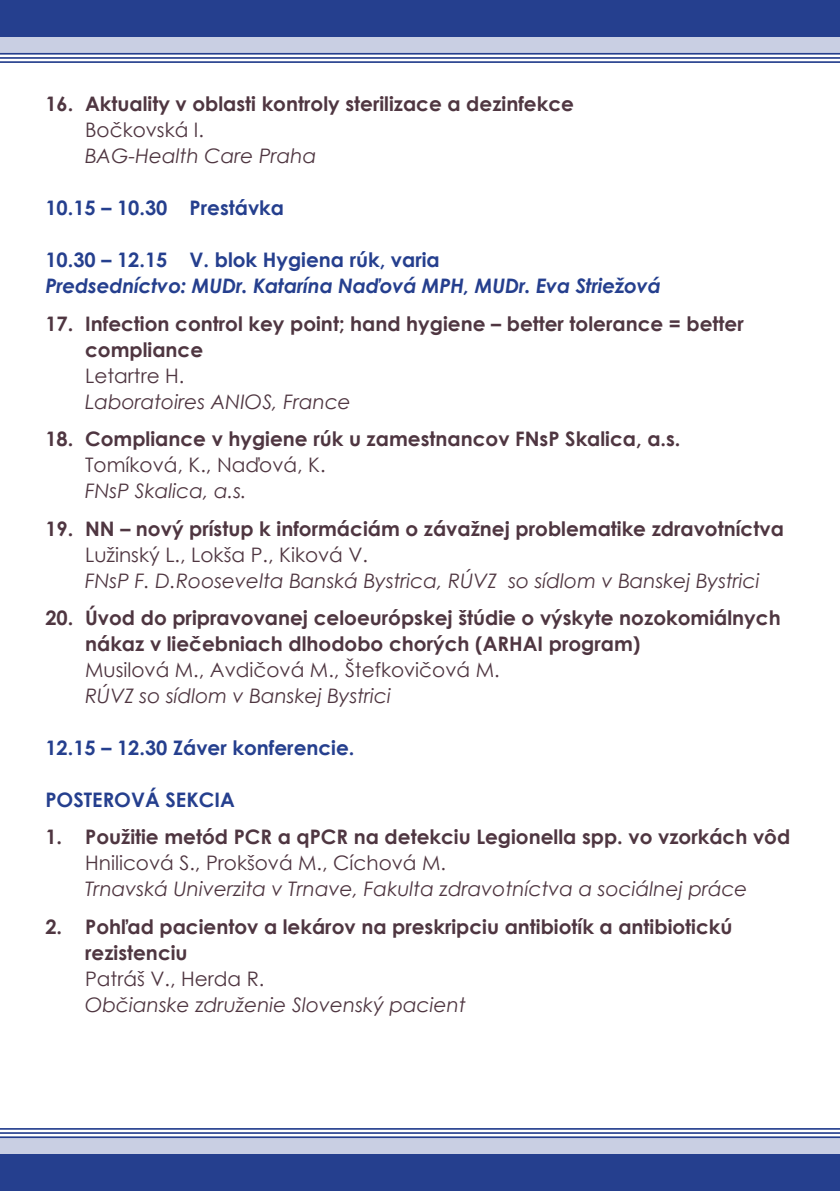
<style>
.page{position:relative;width:840px;height:1191px;background:#fff}
.page>*{position:absolute;margin:0;border:0;box-sizing:border-box;transform-origin:0 0}
.t1{font:700 20px/26px "Century Gothic";color:#4f3641}
.t2{font:italic 20px "Century Gothic";color:#4f3641}
.t3{font:20px "Century Gothic";color:#4f3641}
.t4{font:700 20px "Century Gothic";color:#253f8e}
.t5{font:italic 700 20px "Century Gothic";letter-spacing:-.01em;color:#253f8e}
</style>
<div class="page">
<svg style="left:0;top:36px;width:839px;height:17px;background:#bec5dd"></svg>
<div style="left:0;top:1138px;width:839px;height:31px;background:#c9cfe3"></div>
<div style="left:0;top:0;width:839px;height:36px;background:#253f8e"></div>
<div style="left:0;top:1154px;width:839px;height:37px;background:#253f8e"></div>
<hr style="left:0;top:53px;width:839px;height:2px;background:#253f8e">
<hr style="left:0;top:57px;width:839px;height:2px;background:#253f8e">
<hr style="left:0;top:61px;width:839px;height:2px;background:#253f8e">
<hr style="left:0;top:1136px;width:839px;height:2px;background:#253f8e">
<hr style="left:0;top:1132px;width:839px;height:1px;background:#253f8e">
<hr style="left:0;top:1128px;width:839px;height:1px;background:#253f8e">
<p class="t1" style="left:45px;top:90px;width:530px">16. Aktuality v oblasti kontroly sterilizace a dezinfekce</p>
<p class="t3" style="left:85px;top:116px;width:120px">Bočkovská I.</p>
<p class="t2" style="left:85px;top:142px;width:233px">BAG-Health Care Praha</p>
<p class="t4" style="left:45px;top:193px;width:240px">10.15 – 10.30 Prestávka</p>
<p class="t4" style="left:45px;top:245px;width:396px">10.30 – 12.15 V. blok Hygiena rúk, varia</p>
<p class="t5" style="left:45px;top:271px;width:616px">Predsedníctvo: MUDr. Katarína Naďová MPH, MUDr. Eva Striežová</p>
<p class="t1" style="left:85px;top:310px;width:659px;text-indent:-40px">17. Infection control key point; hand hygiene – better tolerance = better compliance</p>
<p class="t3" style="left:85px;top:362px;width:101px">Letartre H.</p>
<p class="t2" style="left:85px;top:388px;width:267px">Laboratoires ANIOS, France</p>
<p class="t1" style="left:45px;top:425px;width:636px">18. Compliance v hygiene rúk u zamestnancov FNsP Skalica, a.s.</p>
<p class="t3" style="left:85px;top:451px;width:242px">Tomíková, K., Naďová, K.</p>
<p class="t2" style="left:85px;top:477px;width:163px">FNsP Skalica, a.s.</p>
<p class="t1" style="left:45px;top:514px;width:739px">19. NN – nový prístup k informáciám o závažnej problematike zdravotníctva</p>
<p class="t3" style="left:85px;top:540px;width:284px">Lužinský L., Lokša P., Kiková V.</p>
<p class="t2" style="left:85px;top:566px;width:676px">FNsP F. D.Roosevelta Banská Bystrica, RÚVZ so sídlom v Banskej Bystrici</p>
<p class="t1" style="left:85px;top:604px;width:696px;text-indent:-40px">20. Úvod do pripravovanej celoeurópskej štúdie o výskyte nozokomiálnych nákaz v liečebniach dlhodobo chorých (ARHAI program)</p>
<p class="t3" style="left:85px;top:656px;width:416px">Musilová M., Avdičová M., Štefkovičová M.</p>
<p class="t2" style="left:85px;top:682px;width:307px">RÚVZ so sídlom v Banskej Bystrici</p>
<p class="t4" style="left:45px;top:732px;width:310px">12.15 – 12.30 Záver konferencie.</p>
<p class="t4" style="left:45px;top:784px;width:191px">POSTEROVÁ SEKCIA</p>
<p class="t1" style="left:45px;top:823px;width:746px">1. Použitie metód PCR a qPCR na detekciu Legionella spp. vo vzorkách vôd</p>
<p class="t3" style="left:85px;top:849px;width:362px">Hnilicová S., Prokšová M., Cíchová M.</p>
<p class="t2" style="left:85px;top:875px;width:663px">Trnavská Univerzita v Trnave, Fakulta zdravotníctva a sociálnej práce</p>
<p class="t1" style="left:85px;top:912px;width:648px;text-indent:-40px">2. Pohľad pacientov a lekárov na preskripciu antibiotík a antibiotickú rezistenciu</p>
<p class="t3" style="left:85px;top:964px;width:181px">Patráš V., Herda R.</p>
<p class="t2" style="left:85px;top:990px;width:382px">Občianske združenie Slovenský pacient</p>
</div>
